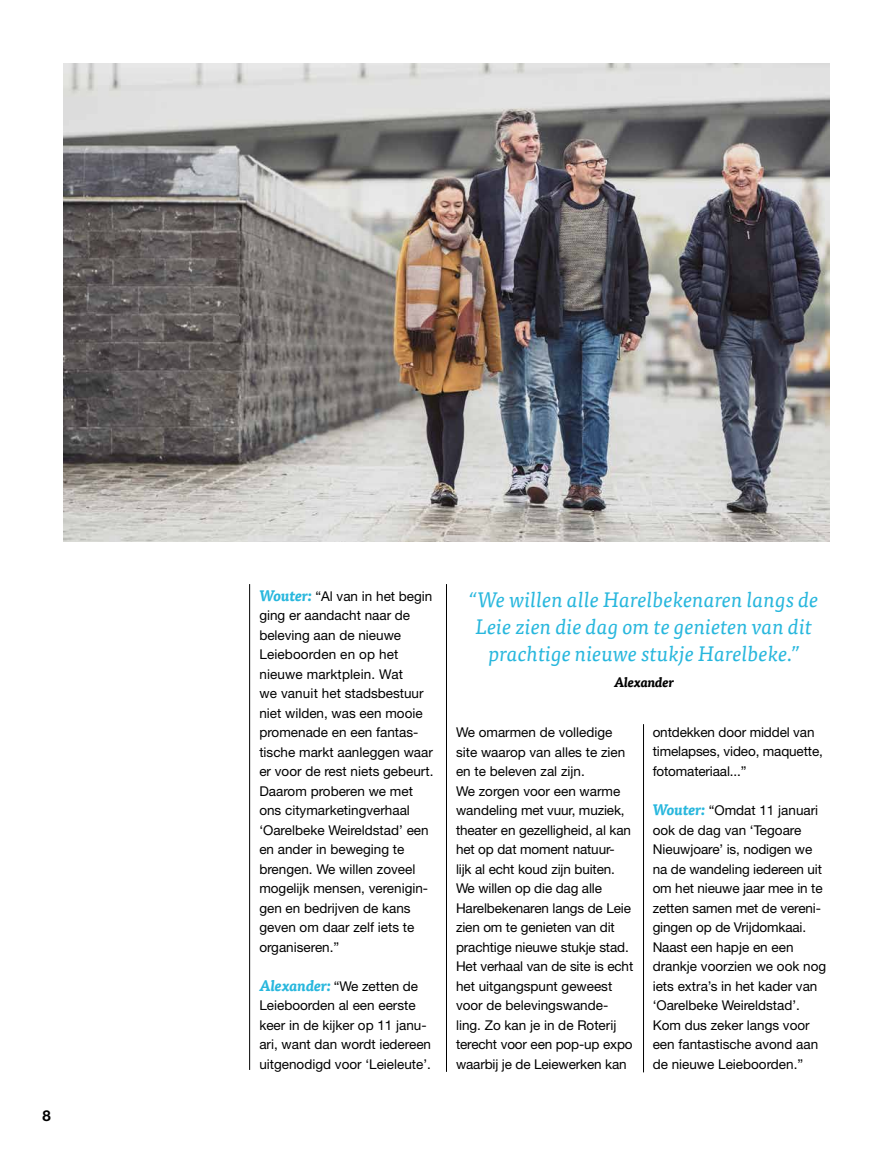
<style>
.page{position:relative;width:893px;height:1149px;background:#fff}
.page>*{position:absolute;margin:0;border:0;box-sizing:border-box;transform-origin:0 0}
.t1{font:italic 21px/27px "Tisa Pro";color:#28b7dd;text-align:center}
.t2{font:700 15px "Helvetica Neue LT Std";color:#000}
.t3{font:13.5px/19.5px "Helvetica Neue LT Std";color:#000}
.t4{font:italic 700 13.5px "Tisa Pro";letter-spacing:-.01em;color:#000}
.s1{font-family:"Tisa Pro";font-weight:700;font-style:italic;font-size:15px;color:#28b7dd}
</style>
<div class="page">
<hr style="left:643px;top:724px;width:1px;height:347px;background:#000">
<img style="left:64px;top:64px;width:765px;height:478px">
<hr style="left:446px;top:584px;width:1px;height:487px;background:#000">
<hr style="left:249px;top:584px;width:1px;height:485px;background:#000">
<p class="t2" style="left:43px;top:1106px;width:10px">8</p>
<p class="t3" style="left:259px;top:585px;width:176px"><span class="s1">Wouter:</span> “Al van in het begin ging er aandacht naar de beleving aan de nieuwe<br>Leieboorden en op het nieuwe marktplein. Wat<br>we vanuit het stadsbestuur niet wilden, was een mooie promenade en een fantas&shy;tische markt aanleggen waar er voor de rest niets gebeurt.<br>Daarom proberen we met ons citymarketingverhaal ‘Oarelbeke Weireldstad’ een en ander in beweging te brengen. We willen zoveel mogelijk mensen, verenigin&shy;gen en bedrijven de kans geven om daar zelf iets te organiseren.”</p>
<p class="t3" style="left:259px;top:975px;width:173px"><span class="s1">Alexander:</span> “We zetten de<br>Leieboorden al een eerste keer in de kijker op 11 janu&shy;ari, want dan wordt iedereen uitgenodigd voor ‘Leieleute’.</p>
<h1 class="t1" style="left:469px;top:585px;width:351px">“We willen alle Harelbekenaren langs de<br>Leie zien die dag om te genieten van dit prachtige nieuwe stukje Harelbeke.”</h1>
<p class="t4" style="left:614px;top:671px;width:61px">Alexander</p>
<p class="t3" style="left:456px;top:722px;width:179px">We omarmen de volledige site waarop van alles te zien en te beleven zal zijn.<br>We zorgen voor een warme wandeling met vuur, muziek, theater en gezelligheid, al kan het op dat moment natuur&shy;lijk al echt koud zijn buiten.<br>We willen op die dag alle<br>Harelbekenaren langs de Leie zien om te genieten van dit prachtige nieuwe stukje stad.<br>Het verhaal van de site is echt het uitgangspunt geweest voor de belevingswande&shy;ling. Zo kan je in de Roterij terecht voor een pop-up expo waarbij je de Leiewerken kan</p>
<p class="t3" style="left:653px;top:722px;width:172px">ontdekken door middel van timelapses, video, maquette, fotomateriaal...”</p>
<p class="t3" style="left:653px;top:800px;width:175px"><span class="s1">Wouter:</span> “Omdat 11 januari ook de dag van ‘Tegoare<br>Nieuwjoare’ is, nodigen we na de wandeling iedereen uit om het nieuwe jaar mee in te zetten samen met de vereni&shy;gingen op de Vrijdomkaai.<br>Naast een hapje en een drankje voorzien we ook nog iets extra’s in het kader van ‘Oarelbeke Weireldstad’.<br>Kom dus zeker langs voor een fantastische avond aan de nieuwe Leieboorden.”</p>
</div>
